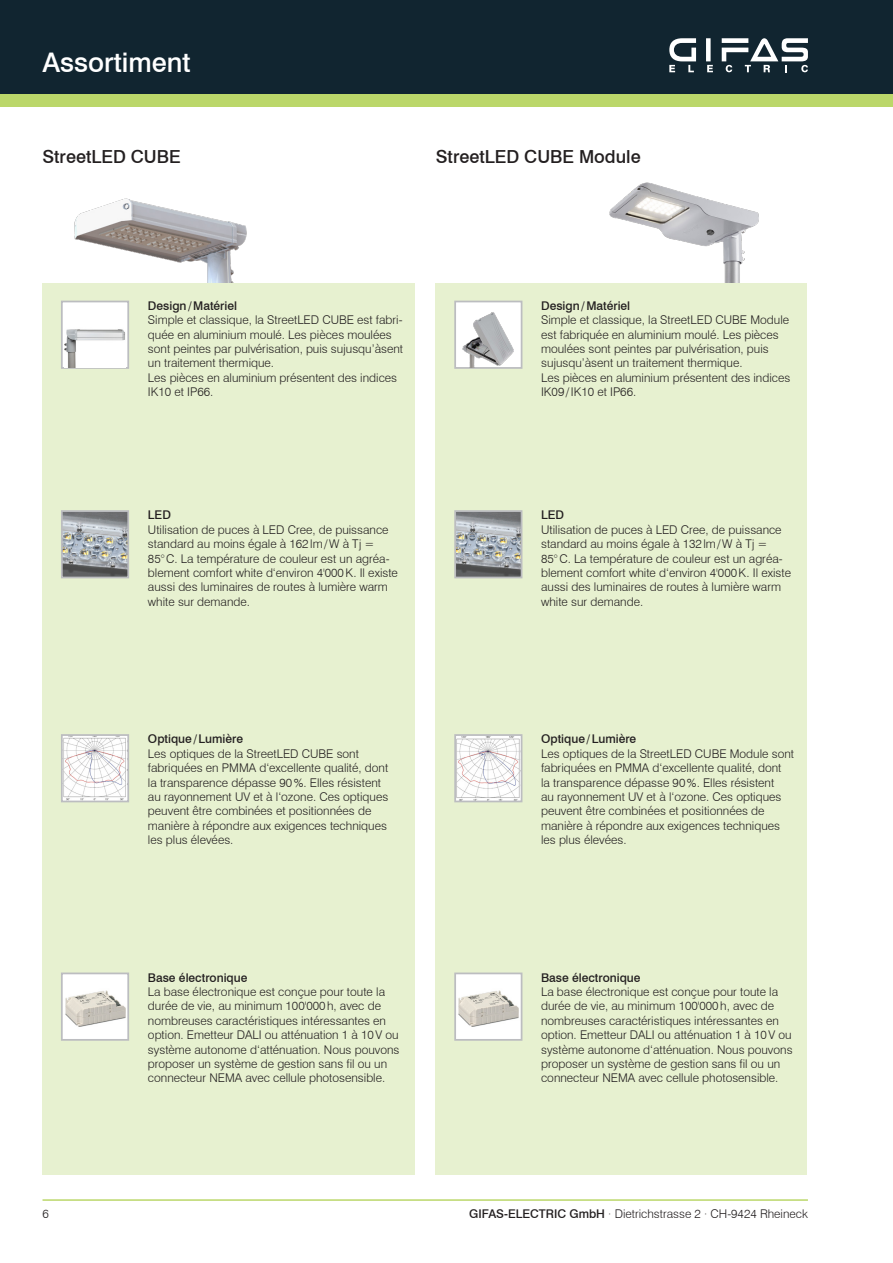
<style>
.page{position:relative;width:893px;height:1263px;background:#fff}
.page>*{position:absolute;margin:0;border:0;box-sizing:border-box;transform-origin:0 0}
.Haupttitel_rechts{font:500 27px "Swiss 721 BT";color:#fff}
.t1{font:500 18px "Swiss 721 BT";color:#231f20}
.t2{font:300 12px/14.4px "Swiss 721 BT";color:#231f20}
.t3{font:500 12px "Swiss 721 BT";color:#231f20}
.s1{font-weight:500}
</style>
<div class="page">
<div style="left:0;top:89px;width:893px;height:17px;background:#bbd76a"></div>
<div style="left:0;top:0;width:893px;height:94px;background:#112530"></div>
<hr style="left:43px;top:1199px;width:765px;height:2px;background:#bbd76a">
<div style="left:706px;top:38px;width:5px;height:23px;background:#fff"></div>
<svg style="left:669px;top:38px;width:27px;height:34px"></svg>
<svg style="left:707px;top:65px;width:6px;height:7px"></svg>
<svg style="left:722px;top:38px;width:86px;height:34px"></svg>
<div style="left:43px;top:283px;width:372px;height:892px;background:#e7f1d0"></div>
<div style="left:436px;top:283px;width:371px;height:892px;background:#e7f1d0"></div>
<div style="left:61px;top:301px;width:68px;height:68px;background:#fff;border:2px solid #bcbdc0"></div>
<img style="left:64px;top:513px;width:62px;height:62px">
<div style="left:61px;top:510px;width:68px;height:68px;border:2px solid #bcbdc0"></div>
<img style="left:457px;top:513px;width:62px;height:62px">
<div style="left:454px;top:510px;width:68px;height:68px;border:2px solid #bcbdc0"></div>
<img style="left:457px;top:737px;width:62px;height:62px">
<div style="left:454px;top:734px;width:68px;height:68px;border:2px solid #bcbdc0"></div>
<img style="left:64px;top:737px;width:62px;height:62px">
<div style="left:61px;top:734px;width:68px;height:68px;border:2px solid #bcbdc0"></div>
<div style="left:62px;top:973px;width:66px;height:67px;background:#fff"></div>
<img style="left:65px;top:990px;width:61px;height:37px">
<div style="left:61px;top:972px;width:68px;height:69px;border:2px solid #bcbdc0"></div>
<div style="left:455px;top:973px;width:67px;height:67px;background:#fff"></div>
<img style="left:458px;top:990px;width:61px;height:37px">
<div style="left:454px;top:972px;width:68px;height:69px;border:2px solid #bcbdc0"></div>
<div style="left:454px;top:301px;width:68px;height:68px;background:#fff;border:2px solid #bcbdc0"></div>
<img style="left:609px;top:182px;width:150px;height:101px">
<img style="left:462px;top:312px;width:53px;height:55px">
<img style="left:74px;top:198px;width:173px;height:85px">
<img style="left:64px;top:329px;width:62px;height:38px">
<p class="Haupttitel_rechts" style="left:43px;top:46px;width:150px">Assortiment</p>
<p class="t1" style="left:43px;top:146px;width:140px">StreetLED CUBE</p>
<p class="t1" style="left:436px;top:146px;width:206px">StreetLED CUBE Module</p>
<p class="t3" style="left:148px;top:298px;width:91px">Design/Matériel</p>
<p class="t2" style="left:148px;top:313px;width:257px">Simple et classique, la StreetLED CUBE est fabri&shy;quée en aluminium moulé. Les pièces moulées sont peintes par pulvérisation, puis sujusqu’àsent un traitement thermique.</p>
<p class="t2" style="left:148px;top:370px;width:251px">Les pièces en aluminium présentent des indices<br>IK10 et IP66.</p>
<p class="t3" style="left:148px;top:508px;width:24px">LED</p>
<p class="t2" style="left:148px;top:522px;width:252px">Utilisation de puces à LED Cree, de puissance standard au moins égale à 162lm/W à Tj = 85°C. La température de couleur est un agréa&shy;blement comfort white d‘environ 4'000K. Il existe aussi des luminaires de routes à lumière warm white sur demande.</p>
<p class="t3" style="left:148px;top:732px;width:97px">Optique/Lumière</p>
<p class="t2" style="left:148px;top:746px;width:242px">Les optiques de la StreetLED CUBE sont fabriquées en PMMA d‘excellente qualité, dont la transparence dépasse 90%. Elles résistent au rayonnement UV et à l‘ozone. Ces optiques peuvent être combinées et positionnées de manière à répondre aux exigences techniques les plus élevées.</p>
<p class="t3" style="left:148px;top:970px;width:101px">Base électronique</p>
<p class="t2" style="left:148px;top:984px;width:253px">La base électronique est conçue pour toute la durée de vie, au minimum 100'000h, avec de nombreuses caractéristiques intéressantes en option. Emetteur DALI ou atténuation 1 à 10V ou système autonome d‘atténuation. Nous pouvons proposer un système de gestion sans fil ou un connecteur NEMA avec cellule photosensible.</p>
<p class="t3" style="left:541px;top:298px;width:91px">Design/Matériel</p>
<p class="t2" style="left:541px;top:313px;width:250px">Simple et classique, la StreetLED CUBE Module est fabriquée en aluminium moulé. Les pièces moulées sont peintes par pulvérisation, puis sujusqu’àsent un traitement thermique.</p>
<p class="t2" style="left:541px;top:370px;width:251px">Les pièces en aluminium présentent des indices<br>IK09/IK10 et IP66.</p>
<p class="t3" style="left:541px;top:508px;width:24px">LED</p>
<p class="t2" style="left:541px;top:522px;width:252px">Utilisation de puces à LED Cree, de puissance standard au moins égale à 132lm/W à Tj = 85°C. La température de couleur est un agréa&shy;blement comfort white d‘environ 4'000K. Il existe aussi des luminaires de routes à lumière warm white sur demande.</p>
<p class="t3" style="left:541px;top:732px;width:97px">Optique/Lumière</p>
<p class="t2" style="left:541px;top:746px;width:254px">Les optiques de la StreetLED CUBE Module sont fabriquées en PMMA d‘excellente qualité, dont<br>la transparence dépasse 90%. Elles résistent<br>au rayonnement UV et à l‘ozone. Ces optiques peuvent être combinées et positionnées de manière à répondre aux exigences techniques les plus élevées.</p>
<p class="t3" style="left:541px;top:970px;width:101px">Base électronique</p>
<p class="t2" style="left:541px;top:984px;width:253px">La base électronique est conçue pour toute la durée de vie, au minimum 100'000h, avec de nombreuses caractéristiques intéressantes en option. Emetteur DALI ou atténuation 1 à 10V ou système autonome d‘atténuation. Nous pouvons proposer un système de gestion sans fil ou un connecteur NEMA avec cellule photosensible.</p>
<p class="t2" style="left:43px;top:1207px;width:8px">6</p>
<p class="t2" style="left:469px;top:1207px;width:340px"><span class="s1">GIFAS-ELECTRIC GmbH</span> · Dietrichstrasse 2 · CH-9424 Rheineck</p>
</div>
